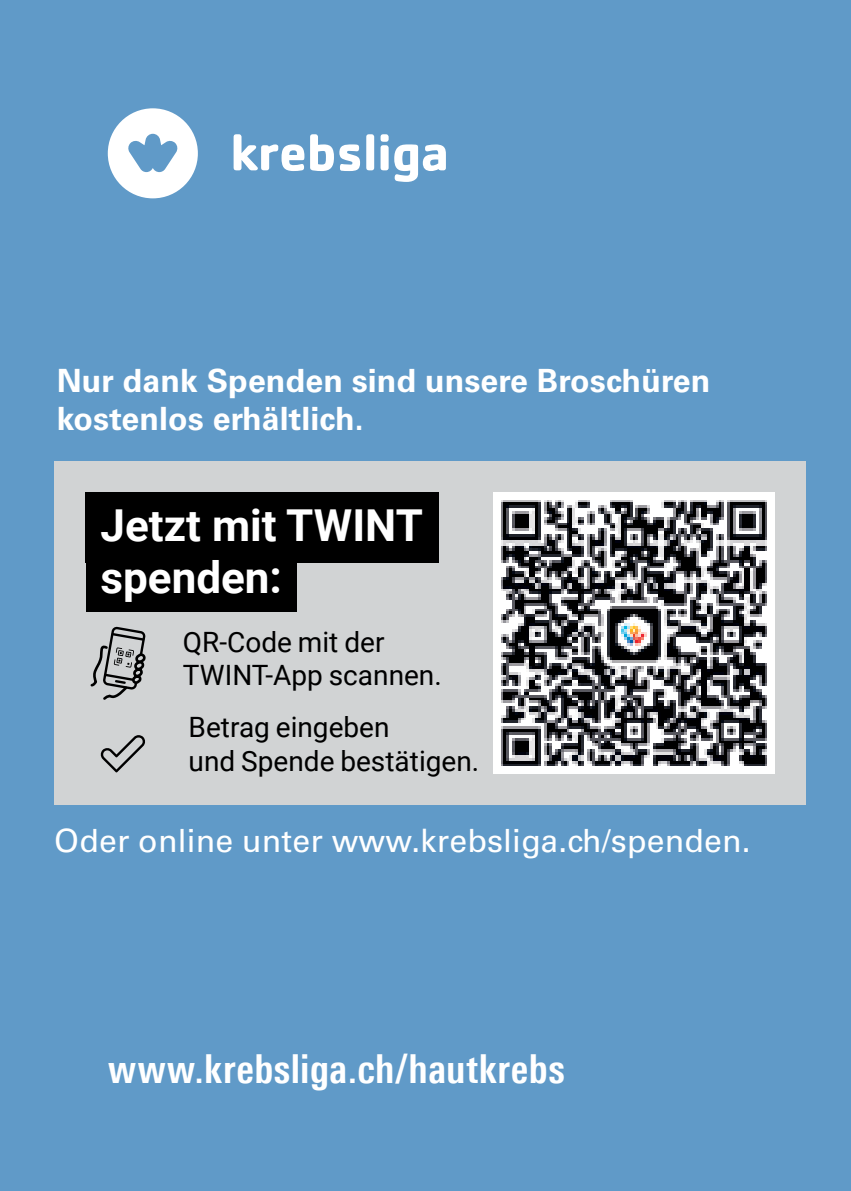
<style>
.page{position:relative;width:851px;height:1191px;background:#fff}
.page>*{position:absolute;margin:0;border:0;box-sizing:border-box;transform-origin:0 0}
.t1{font:700 44px/52.8px "Roboto";color:#fff}
.t2{font:700 40px "Linotype Univers 620 Cn";letter-spacing:.015em;color:#fff}
.t3{font:700 32px/38.4px "Univers LT Std";letter-spacing:.005em;color:#fff}
.t4{font:32px "Univers LT Std";letter-spacing:.005em;color:#fff}
.t5{font:28px/33.6px "Roboto";color:#000}
</style>
<div class="page">
<div style="left:0;top:0;width:850px;height:1191px;background:#609ac8"></div>
<svg style="left:108px;top:108px;width:90px;height:90px"></svg>
<svg style="left:233px;top:134px;width:71px;height:37px"></svg>
<svg style="left:310px;top:134px;width:50px;height:37px"></svg>
<div style="left:366px;top:134px;width:8px;height:36px;background:#fff;border-radius:3px"></div>
<div style="left:380px;top:145px;width:8px;height:25px;background:#fff;border-radius:3px"></div>
<div style="left:380px;top:134px;width:8px;height:8px;background:#fff;border-radius:3px"></div>
<svg style="left:394px;top:144px;width:52px;height:38px"></svg>
<div style="left:54px;top:461px;width:751px;height:343px;background:#d1d3d4"></div>
<svg style="left:100px;top:735px;width:45px;height:37px"></svg>
<svg style="left:90px;top:626px;width:56px;height:74px"></svg>
<img style="left:493px;top:492px;width:281px;height:281px">
<div style="left:86px;top:492px;width:353px;height:71px;background:#000"></div>
<div style="left:86px;top:544px;width:210px;height:68px;background:#000"></div>
<p class="t3" style="left:57px;top:361px;width:655px">Nur dank Spenden sind unsere Broschüren kostenlos erhältlich.</p>
<h1 class="t1" style="left:100px;top:497px;width:324px">Jetzt mit TWINT spenden:</h1>
<p class="t5" style="left:183px;top:624px;width:260px">QR-Code mit der<br>TWINT-App scannen.</p>
<p class="t5" style="left:188px;top:709px;width:292px">Betrag eingeben<br>und Spende bestätigen.</p>
<p class="t4" style="left:54px;top:822px;width:697px">Oder online unter www.krebsliga.ch/spenden.</p>
<h2 class="t2" style="left:108px;top:1044px;width:458px">www.krebsliga.ch/hautkrebs</h2>
</div>
